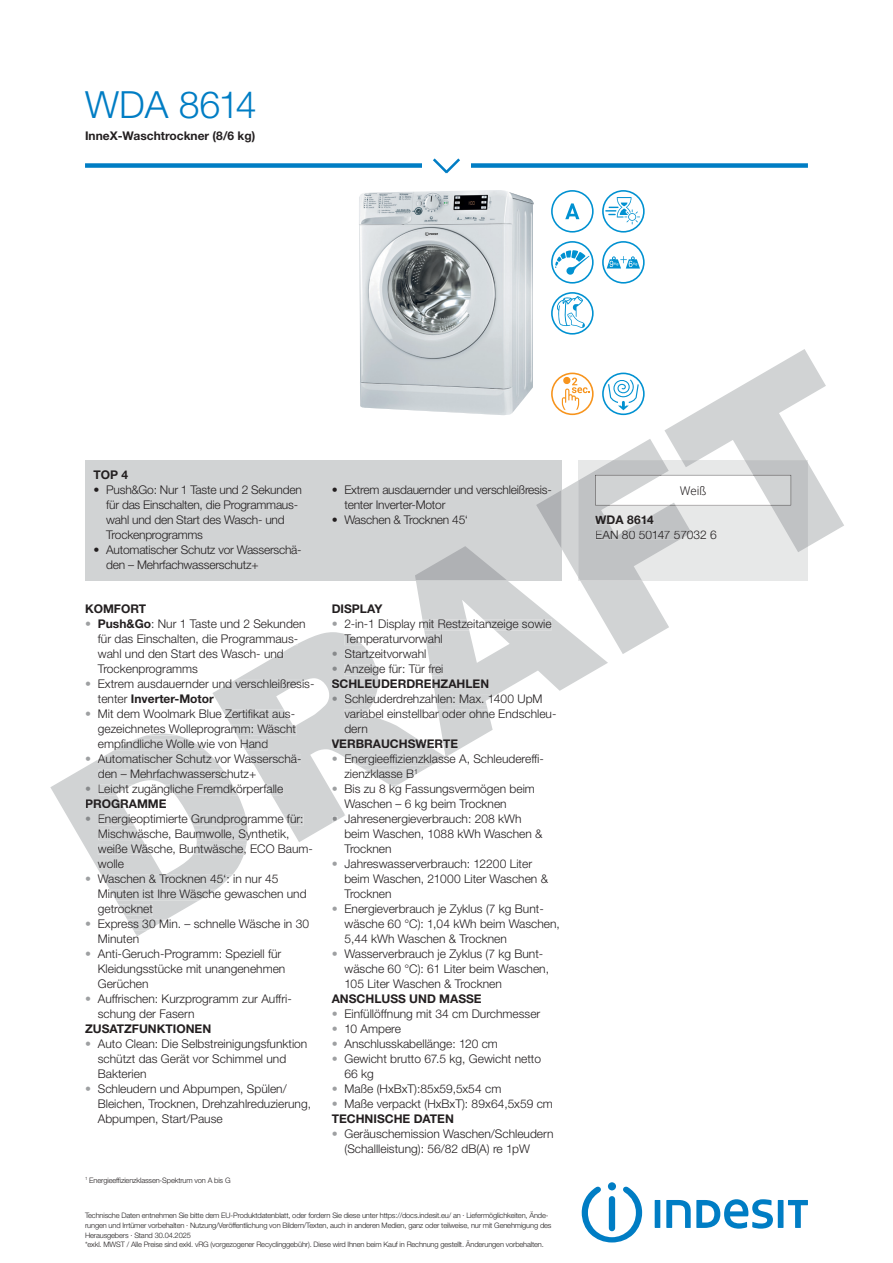
<style>
.page{position:relative;width:893px;height:1263px;background:#fff}
.page>*{position:absolute;margin:0;border:0;box-sizing:border-box;transform-origin:0 0}
.t1{font:300 37.5px "Helvetica Neue LT Std";letter-spacing:-.005em;color:#007dc4}
.t2{font:300 12px/15px "Helvetica Neue LT Std";color:#231f20}
.t3{font:300 12px/15px "Helvetica Neue LT Std";letter-spacing:-.02em;color:#231f20}
.t4{font:700 12px "Helvetica Neue LT Std";color:#231f20}
.t5{font:300 12px "Helvetica Neue LT Std";color:#9ea0a2}
.t6{font:300 12px "Roboto";color:#231f20}
.t7{font:300 12px "Helvetica Neue LT Std";color:#888a8c}
.t8{font:300 7.5px/9.8px "Helvetica Neue LT Std";letter-spacing:-.02em;color:#231f20}
.s1{color:#9ea0a2}
.s2{font-weight:700}
.s3{font-weight:300}
.s4{color:#888a8c}
</style>
<div class="page">
<svg style="left:582px;top:1187px;width:60px;height:55px"></svg>
<div style="left:608px;top:1182px;width:8px;height:8px;background:#007dc4;border-radius:50%"></div>
<div style="left:655px;top:1200px;width:5px;height:28px;background:#007dc4"></div>
<svg style="left:666px;top:1199px;width:107px;height:29px"></svg>
<div style="left:778px;top:1200px;width:5px;height:28px;background:#007dc4"></div>
<svg style="left:788px;top:1200px;width:20px;height:28px"></svg>
<div style="left:85px;top:163px;width:723px;height:5px;background:#007dc4"></div>
<div style="left:422px;top:150px;width:49px;height:29px;background:#fff"></div>
<svg style="left:433px;top:158px;width:27px;height:16px"></svg>
<img style="left:359px;top:190px;width:175px;height:159px">
<svg style="left:551px;top:190px;width:43px;height:43px"></svg>
<svg style="left:551px;top:241px;width:43px;height:43px"></svg>
<svg style="left:551px;top:292px;width:43px;height:43px"></svg>
<svg style="left:602px;top:190px;width:43px;height:43px"></svg>
<svg style="left:602px;top:241px;width:43px;height:43px"></svg>
<div style="left:85px;top:460px;width:476px;height:120px;background:#d1d3d4"></div>
<svg style="left:212px;top:632px;width:133px;height:207px;fill:#d1d3d4"></svg>
<svg style="left:273px;top:652px;width:11px;height:6px"></svg>
<svg style="left:221px;top:679px;width:87px;height:9px"></svg>
<svg style="left:222px;top:709px;width:67px;height:9px"></svg>
<svg style="left:50px;top:724px;width:254px;height:212px"></svg>
<svg style="left:333px;top:816px;width:5px;height:7px"></svg>
<svg style="left:332px;top:349px;width:512px;height:438px"></svg>
<h1 class="t1" style="left:85px;top:82px;width:173px">WDA 8614</h1>
<p class="t4" style="left:85px;top:129px;width:172px">InneX-Waschtrockner (8/6 kg)</p>
<p class="t4" style="left:94px;top:468px;width:36px">TOP 4</p>
<p class="t3" style="left:106px;top:482px;width:197px;text-indent:-13px">• Push&amp;Go: Nur 1 Taste und 2 Sekunden für das Einschalten, die Programmaus&shy;wahl und den Start des Wasch- und<br>Trockenprogramms</p>
<p class="t3" style="left:106px;top:542px;width:197px;text-indent:-13px">• Automatischer Schutz vor Wasserschä&shy;den – Mehrfachwasserschutz+</p>
<p class="t4" style="left:85px;top:601px;width:63px">KOMFORT</p>
<p class="t2" style="left:85px;top:616px;width:222px"><span class="s1">•</span> <span class="s2">Push&amp;Go</span>: Nur 1 Taste und 2 Sekunden</p>
<p class="t2" style="left:98px;top:661px;width:102px">Trockenprogramms</p>
<p class="t5" style="left:85px;top:676px;width:7px">•</p>
<p class="t4" style="left:98px;top:691px;width:118px"><span class="s3">tenter</span> Inverter-Motor</p>
<p class="t5" style="left:85px;top:706px;width:7px">•</p>
<p class="t2" style="left:98px;top:631px;width:202px">für das Einschalten, die Programmaus&shy;wahl und den Start des Wasch- und</p>
<p class="t2" style="left:98px;top:676px;width:218px">Extrem ausdauernder und verschleißresis-</p>
<p class="t2" style="left:98px;top:706px;width:205px">Mit dem Woolmark Blue Zertifikat aus&shy;gezeichnetes Wolleprogramm: Wäscht empfindliche Wolle wie von Hand Automatischer Schutz vor Wasserschä-</p>
<p class="t2" style="left:98px;top:781px;width:187px">Leicht zugängliche Fremdkörperfalle</p>
<p class="t2" style="left:98px;top:811px;width:207px">Energieoptimierte Grundprogramme für:</p>
<p class="t5" style="left:85px;top:751px;width:7px">•</p>
<p class="t2" style="left:98px;top:766px;width:160px">den – Mehrfachwasserschutz+</p>
<p class="t7" style="left:85px;top:781px;width:7px">•</p>
<p class="t4" style="left:85px;top:796px;width:83px">PROGRAMME</p>
<p class="t7" style="left:85px;top:811px;width:7px">•</p>
<p class="t2" style="left:98px;top:826px;width:217px">Mischwäsche, Baumwolle, Synthetik, weiße Wäsche, Buntwäsche, ECO Baum&shy;wolle<br>Waschen &amp; Trocknen 45‘: in nur 45<br>Minuten ist Ihre Wäsche gewaschen und getrocknet<br>Express 30 Min. – schnelle Wäsche in 30<br>Minuten</p>
<p class="t5" style="left:85px;top:871px;width:7px">•</p>
<p class="t5" style="left:85px;top:916px;width:7px">•</p>
<p class="t2" style="left:98px;top:946px;width:189px;text-indent:-13px"><span class="s1">•</span> Anti-Geruch-Programm: Speziell für<br>Kleidungsstücke mit unangenehmen<br>Gerüchen</p>
<p class="t2" style="left:98px;top:991px;width:196px;text-indent:-13px"><span class="s1">•</span> Auffrischen: Kurzprogramm zur Auffri&shy;schung der Fasern</p>
<p class="t4" style="left:85px;top:1021px;width:128px">ZUSATZFUNKTIONEN</p>
<p class="t2" style="left:98px;top:1036px;width:211px;text-indent:-13px"><span class="s1">•</span> Auto Clean: Die Selbstreinigungsfunktion schützt das Gerät vor Schimmel und<br>Bakterien</p>
<p class="t2" style="left:98px;top:1081px;width:215px;text-indent:-13px"><span class="s1">•</span> Schleudern und Abpumpen, Spülen/<br>Bleichen, Trocknen, Drehzahlreduzierung,<br>Abpumpen, Start/Pause</p>
<p class="t8" style="left:85px;top:1175px;width:147px"><sup>1</sup> Energieeffizienzklassen-Spektrum von A bis G</p>
<p class="t3" style="left:344px;top:482px;width:209px;text-indent:-13px">• Extrem ausdauernder und verschleißresis&shy;tenter Inverter-Motor</p>
<p class="t3" style="left:332px;top:512px;width:138px">• Waschen &amp; Trocknen 45‘</p>
<p class="t4" style="left:332px;top:601px;width:52px">DISPLAY</p>
<p class="t5" style="left:332px;top:616px;width:7px">•</p>
<p class="t2" style="left:344px;top:616px;width:209px">2-in-1 Display mit Restzeitanzeige sowie<br>Temperaturvorwahl</p>
<p class="t2" style="left:344px;top:661px;width:101px">Anzeige für: Tür frei</p>
<p class="t4" style="left:332px;top:676px;width:159px">SCHLEUDERDREHZAHLEN</p>
<p class="t2" style="left:344px;top:691px;width:214px">Schleuderdrehzahlen: Max. 1400 UpM variabel einstellbar oder ohne Endschleu-</p>
<p class="t4" style="left:332px;top:736px;width:128px">VERBRAUCHSWERTE</p>
<p class="t2" style="left:344px;top:751px;width:201px">Energieeffizienzklasse A, Schleudereffi-</p>
<p class="t2" style="left:332px;top:646px;width:96px"><span class="s4">•</span> Startzeitvorwahl <span class="s4">•</span></p>
<p class="t7" style="left:332px;top:691px;width:7px">•</p>
<p class="t2" style="left:344px;top:721px;width:25px">dern</p>
<p class="t2" style="left:344px;top:766px;width:192px">zienzklasse B<sup>1<br></sup>Bis zu 8 kg Fassungsvermögen beim</p>
<p class="t2" style="left:332px;top:811px;width:191px"><span class="s4">•</span> Jahresenergieverbrauch: 208 kWh</p>
<p class="t5" style="left:332px;top:751px;width:7px">•</p>
<p class="t5" style="left:332px;top:781px;width:7px">•</p>
<p class="t2" style="left:344px;top:796px;width:164px">Waschen – 6 kg beim Trocknen</p>
<p class="t2" style="left:344px;top:826px;width:200px">beim Waschen, 1088 kWh Waschen &amp;<br>Trocknen</p>
<p class="t2" style="left:344px;top:856px;width:205px;text-indent:-13px"><span class="s1">•</span> Jahreswasserverbrauch: 12200 Liter beim Waschen, 21000 Liter Waschen &amp;<br>Trocknen</p>
<p class="t2" style="left:344px;top:901px;width:217px;text-indent:-13px"><span class="s1">•</span> Energieverbrauch je Zyklus (7 kg Bunt&shy;wäsche 60 °C): 1,04 kWh beim Waschen,<br>5,44 kWh Waschen &amp; Trocknen</p>
<p class="t2" style="left:344px;top:946px;width:206px;text-indent:-13px"><span class="s1">•</span> Wasserverbrauch je Zyklus (7 kg Bunt&shy;wäsche 60 °C): 61 Liter beim Waschen,<br>105 Liter Waschen &amp; Trocknen</p>
<p class="t4" style="left:332px;top:991px;width:152px">ANSCHLUSS UND MASSE</p>
<p class="t2" style="left:332px;top:1006px;width:210px"><span class="s1">•</span> Einfüllöffnung mit 34 cm Durchmesser</p>
<p class="t2" style="left:332px;top:1021px;width:71px"><span class="s1">•</span> 10 Ampere</p>
<p class="t2" style="left:332px;top:1036px;width:168px"><span class="s1">•</span> Anschlusskabellänge: 120 cm</p>
<p class="t2" style="left:344px;top:1051px;width:198px;text-indent:-13px"><span class="s1">•</span> Gewicht brutto 67.5 kg, Gewicht netto<br>66 kg</p>
<p class="t2" style="left:332px;top:1081px;width:171px"><span class="s1">•</span> Maße (HxBxT):85x59,5x54 cm</p>
<p class="t2" style="left:332px;top:1096px;width:223px"><span class="s1">•</span> Maße verpackt (HxBxT): 89x64,5x59 cm<br><span class="s2">TECHNISCHE DATEN</span></p>
<p class="t2" style="left:344px;top:1126px;width:211px;text-indent:-13px"><span class="s1">•</span> Geräuschemission Waschen/Schleudern (Schallleistung): 56/82 dB(A) re 1pW</p>
<p class="t8" style="left:85px;top:1210px;width:468px">Technische Daten entnehmen Sie bitte dem EU-Produktdatenblatt, oder fordern Sie diese unter https://docs.indesit.eu/ an · Liefermöglichkeiten, Ände&shy;rungen und Irrtümer vorbehalten · Nutzung/Veröffentlichung von Bildern/Texten, auch in anderen Medien, ganz oder teilweise, nur mit Genehmigung des Herausgebers · Stand 30.04.2025<br>*exkl. MWST / Alle Preise sind exkl. vRG (vorgezogener Recyclinggebühr). Diese wird Ihnen beim Kauf in Rechnung gestellt. Änderungen vorbehalten.</p>
<p class="t6" style="left:680px;top:482px;width:28px">Weiß</p>
<p class="t4" style="left:595px;top:513px;width:60px">WDA 8614</p>
<p class="t2" style="left:595px;top:527px;width:123px">EAN 80 50147 57032 6</p>
</div>
